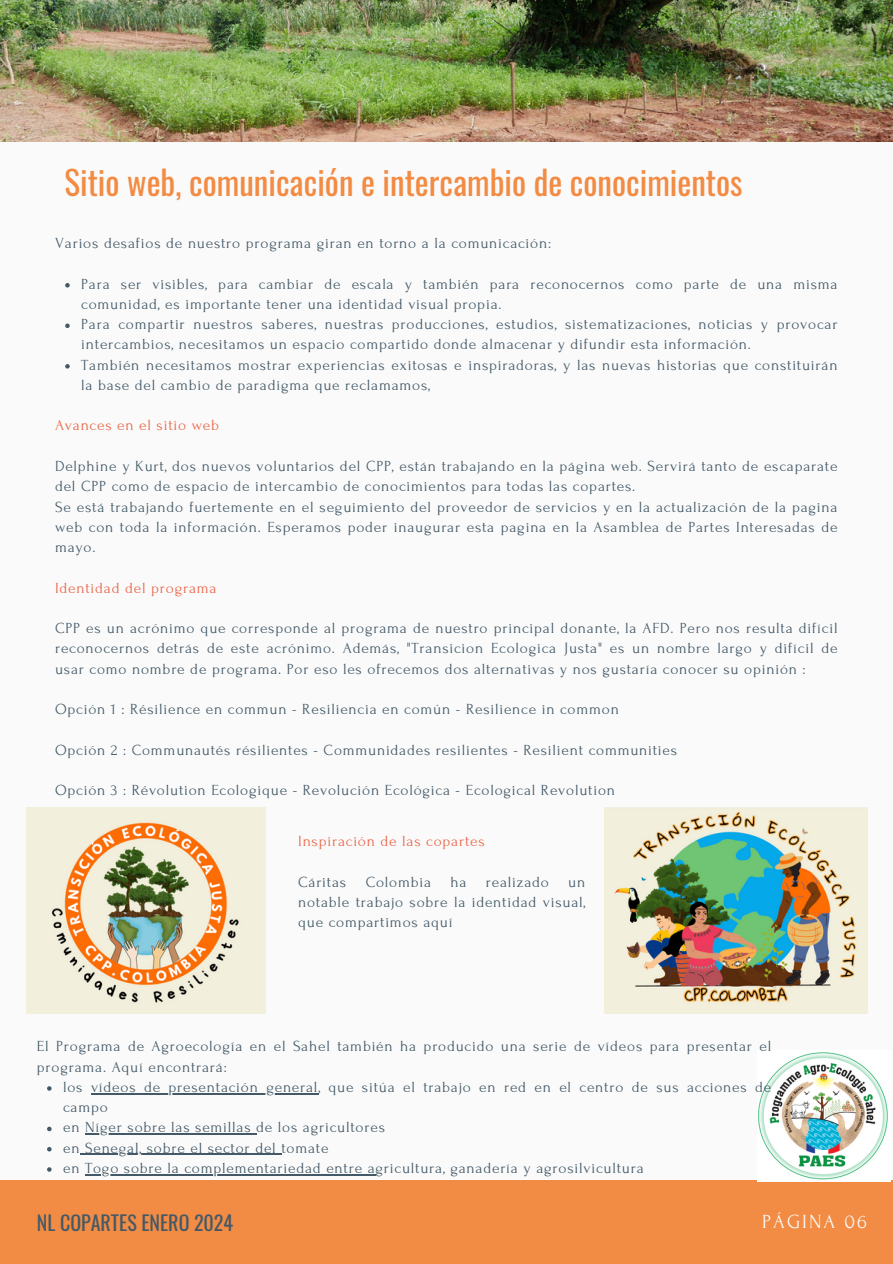
<style>
.page{position:relative;width:893px;height:1264px;background:#fff}
.page>*{position:absolute;margin:0;border:0;box-sizing:border-box;transform-origin:0 0}
.t1{font:33.15px "Oswald";color:#f28b43}
.t2{font:19.95px "Oswald";color:#435967}
.t3{font:19.95px "Forum";letter-spacing:.1em;color:#fafafa}
.t4{font:15.45px/20.2px "Forum";letter-spacing:.05em;color:#435967}
.t5{font:15.45px "Forum";letter-spacing:.05em;color:#ea6548}
</style>
<div class="page">
<div style="left:0;top:0;width:892px;height:1263px;background:#fafafa"></div>
<div style="left:0;top:1180px;width:892px;height:83px;background:#f28b43"></div>
<img style="left:0;top:0;width:892px;height:142px">
<svg style="left:65px;top:283px;width:5px;height:4px"></svg>
<svg style="left:65px;top:323px;width:5px;height:5px"></svg>
<svg style="left:65px;top:364px;width:5px;height:4px"></svg>
<img style="left:26px;top:808px;width:239px;height:205px">
<img style="left:605px;top:808px;width:262px;height:205px">
<img style="left:758px;top:1052px;width:132px;height:129px">
<svg style="left:47px;top:1086px;width:5px;height:4px"></svg>
<hr style="left:91px;top:1092px;width:227px;height:2px;background:#435967">
<svg style="left:47px;top:1126px;width:5px;height:5px"></svg>
<hr style="left:85px;top:1133px;width:171px;height:1px;background:#435967">
<svg style="left:47px;top:1147px;width:5px;height:4px"></svg>
<hr style="left:80px;top:1153px;width:201px;height:1px;background:#435967">
<svg style="left:47px;top:1167px;width:5px;height:4px"></svg>
<hr style="left:85px;top:1173px;width:290px;height:2px;background:#435967">
<h1 class="t1" style="left:65px;top:156px;width:679px">Sitio web, comunicación e intercambio de conocimientos</h1>
<p class="t4" style="left:55px;top:233px;width:497px">Varios desafios de nuestro programa giran en torno a la comunicación:</p>
<p class="t4" style="left:81px;top:274px;width:757px">Para ser visibles, para cambiar de escala y también para reconocernos como parte de una misma comunidad, es importante tener una identidad visual propia.<br>Para compartir nuestros saberes, nuestras producciones, estudios, sistematizaciones, noticias y provocar intercambios, necesitamos un espacio compartido donde almacenar y difundir esta información.<br>También necesitamos mostrar experiencias exitosas e inspiradoras, y las nuevas historias que constituirán la base del cambio de paradigma que reclamamos,</p>
<p class="t5" style="left:55px;top:417px;width:165px">Avances en el sitio web</p>
<p class="t4" style="left:55px;top:456px;width:784px">Delphine y Kurt, dos nuevos voluntarios del CPP, están trabajando en la página web. Servirá tanto de escaparate del CPP como de espacio de intercambio de conocimientos para todas las copartes.<br>Se está trabajando fuertemente en el seguimiento del proveedor de servicios y en la actualización de la pagina web con toda la información. Esperamos poder inaugurar esta pagina en la Asamblea de Partes Interesadas de mayo.</p>
<p class="t5" style="left:55px;top:579px;width:163px">Identidad del programa</p>
<p class="t4" style="left:55px;top:618px;width:784px;text-align:justify">CPP es un acrónimo que corresponde al programa de nuestro principal donante, la AFD. Pero nos resulta difícil reconocernos detrás de este acrónimo. Además, "Transicion Ecologica Justa" es un nombre largo y difícil de usar como nombre de programa. Por eso les ofrecemos dos alternativas y nos gustaría conocer su opinión :</p>
<p class="t4" style="left:55px;top:699px;width:565px">Opción 1 : Résilience en commun - Resiliencia en común - Resilience in common</p>
<p class="t4" style="left:55px;top:739px;width:623px">Opción 2 : Communautés résilientes - Communidades resilientes - Resilient communities</p>
<p class="t4" style="left:55px;top:780px;width:561px">Opción 3 : Révolution Ecologique - Revolución Ecológica - Ecological Revolution</p>
<p class="t5" style="left:298px;top:832px;width:188px">Inspiración de las copartes</p>
<p class="t4" style="left:298px;top:871px;width:50px">Cáritas</p>
<p class="t4" style="left:365px;top:871px;width:67px">Colombia</p>
<p class="t4" style="left:450px;top:871px;width:18px">ha</p>
<p class="t4" style="left:486px;top:871px;width:64px">realizado</p>
<p class="t4" style="left:298px;top:871px;width:289px;text-align:justify;text-indent:270px">un notable trabajo sobre la identidad visual, que compartimos aquí</p>
<p class="t4" style="left:37px;top:1036px;width:735px">El Programa de Agroecología en el Sahel también ha producido una serie de vídeos para presentar el programa. Aquí encontrará:</p>
<p class="t4" style="left:63px;top:1076px;width:709px">los vídeos de presentación general, que sitúa el trabajo en red en el centro de sus acciones de campo<br>en Níger sobre las semillas de los agricultores<br>en Senegal, sobre el sector del tomate<br>en Togo sobre la complementariedad entre agricultura, ganadería y agrosilvicultura</p>
<p class="t2" style="left:37px;top:1206px;width:198px">NL COPARTES ENERO 2024</p>
<p class="t3" style="left:762px;top:1210px;width:106px">PÁGINA 06</p>
</div>
